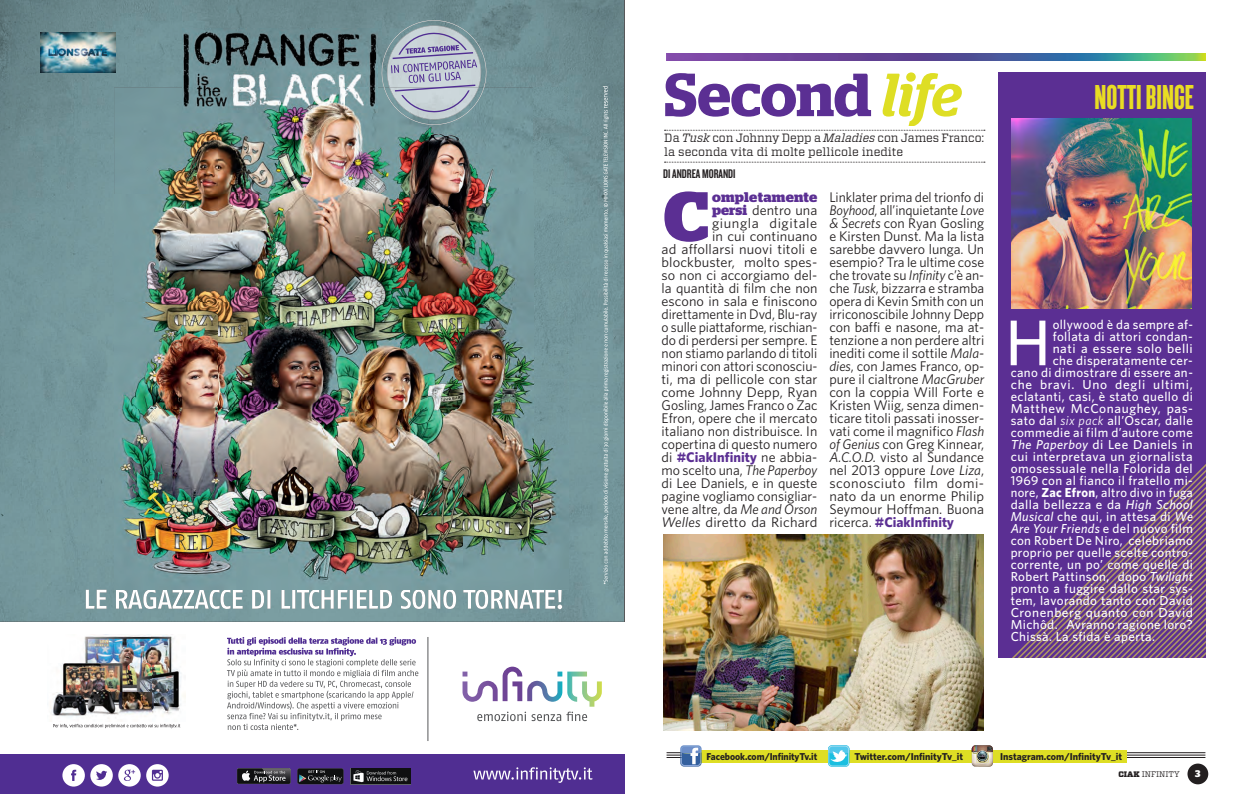
<style>
.page{position:relative;width:1248px;height:794px;background:#fff}
.page>*{position:absolute;margin:0;border:0;box-sizing:border-box;transform-origin:0 0}
.t1{font:700 69.7px "Stag";color:#5b2f93}
.DIDA{font:500 64.6px "Whitney";color:#fff}
.t2{font:600 60.7px "Stag";letter-spacing:-.005em;color:#5b2f93}
.DIDA-2{font:36px "Cyclone Layers Background";color:#e9dd23}
.t3{font:14px/13px "Whitney";color:#231f20;text-align:right}
.DIDA-3{font:500 13px "Whitney";letter-spacing:.03em;color:#fff}
.DIDA-4{font:italic 500 13px "Whitney";letter-spacing:.03em;color:#fff}
.DIDA-5{font:500 13px "Whitney";letter-spacing:.055em;color:#fff}
.t4{font:13px "Knockout 48 Featherweight";color:#231f20}
.SOMMARIO_vitesse12{font:12px/14.4px "Vitesse";color:#231f20}
.t5{font:700 10px "Whitney";letter-spacing:-.005em;color:#231f20}
.t6{font:700 9.6px "Stag";color:#fff}
.t7{font:8px "Vitesse";color:#231f20}
.s1{font-weight:500;font-style:italic;color:#dede24}
.s2{font-style:italic}
.s3{font-family:"Stag";font-weight:700;color:#5b2f93}
.s4{font-weight:700;color:#5b2f93}
.s5{font-weight:400;font-style:italic}
.s6{font-weight:700}
.s7{font-style:normal}
.s8{font-weight:900}
</style>
<div class="page">
<img style="left:666px;top:53px;width:539px;height:7px">
<hr style="left:666px;top:757px;width:539px;height:1px;background:#231f20">
<hr style="left:666px;top:755px;width:539px;height:1px;background:#231f20">
<hr style="left:666px;top:752px;width:539px;height:1px;background:#231f20">
<div style="left:1187px;top:763px;width:21px;height:21px;background:#231f20;border-radius:50%"></div>
<div style="left:0;top:754px;width:624px;height:40px;background:#502e92"></div>
<svg style="left:297px;top:768px;width:47px;height:16px"></svg>
<div style="left:237px;top:768px;width:53px;height:16px;background:#242527;border-radius:2px"></div>
<div style="left:237px;top:768px;width:53px;height:15px;background:#0f1011;border-radius:2px"></div>
<svg style="left:241px;top:768px;width:49px;height:16px"></svg>
<div style="left:350px;top:768px;width:61px;height:16px;background:#0f1011"></div>
<svg style="left:353px;top:770px;width:54px;height:12px"></svg>
<svg style="left:473px;top:767px;width:119px;height:16px"></svg>
<svg style="left:62px;top:764px;width:107px;height:22px"></svg>
<svg style="left:462px;top:666px;width:139px;height:55px"></svg>
<svg style="left:53px;top:724px;width:127px;height:4px"></svg>
<img style="left:50px;top:634px;width:135px;height:83px">
<hr style="left:427px;top:637px;width:1px;height:104px;background:#57585a">
<svg style="left:227px;top:637px;width:191px;height:93px"></svg>
<img style="left:0;top:0;width:624px;height:621px">
<svg style="left:603px;top:86px;width:5px;height:498px;background:#92acaf"></svg>
<svg style="left:86px;top:589px;width:476px;height:20px"></svg>
<img style="left:40px;top:33px;width:75px;height:39px">
<img style="left:114px;top:87px;width:105px;height:430px">
<img style="left:219px;top:112px;width:104px;height:405px">
<img style="left:323px;top:87px;width:210px;height:430px">
<img style="left:533px;top:87px;width:35px;height:502px">
<img style="left:114px;top:517px;width:419px;height:72px">
<svg style="left:380px;top:18px;width:108px;height:109px;background:#9baab6"></svg>
<img style="left:183px;top:28px;width:195px;height:84px">
<svg style="left:664px;top:130px;width:320px;height:1px"></svg>
<svg style="left:664px;top:162px;width:320px;height:1px"></svg>
<div style="left:998px;top:72px;width:207px;height:585px;background:#5b2f93"></div>
<img style="left:1013px;top:465px;width:192px;height:192px">
<div style="left:682px;top:750px;width:444px;height:13px;background:#dede24"></div>
<svg style="left:680px;top:745px;width:21px;height:21px"></svg>
<svg style="left:971px;top:745px;width:22px;height:18px"></svg>
<svg style="left:828px;top:745px;width:21px;height:21px"></svg>
<img style="left:1011px;top:119px;width:180px;height:189px">
<img style="left:663px;top:534px;width:320px;height:196px">
<p class="t2" style="left:664px;top:59px;width:298px">Second <span class="s1">life</span></p>
<p class="SOMMARIO_vitesse12" style="left:664px;top:130px;width:321px">Da <span class="s2">Tusk</span> con Johnny Depp a <span class="s2">Maladies</span> con James Franco: la seconda vita di molte pellicole inedite</p>
<p class="t4" style="left:663px;top:165px;width:74px">DI ANDREA MORANDI</p>
<p class="t1" style="left:663px;top:176px;width:46px">C</p>
<p class="t3" style="left:661px;top:190px;width:157px"><span class="s3">ompletamente<br>persi</span> dentro una<br>giungla digitale<br>in cui continuano<br>ad affollarsi nuovi titoli e blockbuster, molto spes&shy;so non ci accorgiamo del&shy;la quantità di film che non escono in sala e finiscono direttamente in Dvd, Blu-ray o sulle piattaforme, rischian&shy;do di perdersi per sempre. E non stiamo parlando di titoli minori con attori sconosciu&shy;ti, ma di pellicole con star come Johnny Depp, Ryan<br>Gosling, James Franco o Zac<br>Efron, opere che il mercato italiano non distribuisce. In copertina di questo numero di <span class="s4">#CiakInfinity</span> ne abbia&shy;mo scelto una, <span class="s2">The Paperboy </span>di Lee Daniels, e in queste pagine vogliamo consigliar&shy;vene altre, da <span class="s2">Me and Orson<br>Welles</span> diretto da Richard</p>
<p class="t3" style="left:829px;top:190px;width:156px;text-align:justify">Linklater prima del trionfo di <span class="s2">Boyhood</span>, all’inquietante <span class="s2">Love &amp; Secrets</span> con Ryan Gosling e Kirsten Dunst. Ma la lista sarebbe davvero lunga. Un esempio? Tra le ultime cose che trovate su <span class="s2">Infinity</span> c’è an&shy;che <span class="s2">Tusk</span>, bizzarra e stramba opera di Kevin Smith con un irriconoscibile Johnny Depp con baffi e nasone, ma at&shy;tenzione a non perdere altri inediti come il sottile <span class="s2">Mala&shy;dies</span>, con James Franco, op&shy;pure il cialtrone <span class="s2">MacGruber </span>con la coppia Will Forte e Kristen Wiig, senza dimen&shy;ticare titoli passati inosser&shy;vati come il magnifico <span class="s2">Flash of Genius</span> con Greg Kinnear, <span class="s2">A.C.O.D.</span> visto al Sundance nel 2013 oppure <span class="s2">Love Liza</span>, sconosciuto film domi&shy;nato da un enorme Philip Seymour Hoffman. Buona ricerca. <span class="s4">#CiakInfinity</span></p>
<p class="DIDA-2" style="left:1094px;top:72px;width:101px">NOTTI BINGE</p>
<p class="DIDA" style="left:1005px;top:300px;width:47px">H</p>
<p class="DIDA-3" style="left:1052px;top:316px;width:142px">ollywood è da sempre af-</p>
<p class="DIDA-3" style="left:1052px;top:328px;width:142px">follata di attori condan-</p>
<p class="DIDA-3" style="left:1052px;top:340px;width:142px">nati a essere solo belli</p>
<p class="DIDA-3" style="left:1052px;top:352px;width:142px">che disperatamente cer-</p>
<p class="DIDA-3" style="left:1010px;top:364px;width:184px">cano di dimostrare di essere an-</p>
<p class="DIDA-5" style="left:1010px;top:376px;width:184px">che bravi. Uno degli ultimi,</p>
<p class="DIDA-3" style="left:1010px;top:388px;width:184px">eclatanti, casi, è stato quello di</p>
<p class="DIDA-3" style="left:1010px;top:400px;width:184px">Matthew McConaughey, pas-</p>
<p class="DIDA-3" style="left:1010px;top:412px;width:184px">sato dal <span class="s5">six pack</span> all’Oscar, dalle</p>
<p class="DIDA-3" style="left:1010px;top:424px;width:184px">commedie ai film d’autore come</p>
<p class="DIDA-3" style="left:1010px;top:436px;width:184px"><span class="s2">The Paperboy</span> di Lee Daniels in</p>
<p class="DIDA-3" style="left:1010px;top:448px;width:184px">cui interpretava un giornalista</p>
<p class="DIDA-3" style="left:1010px;top:460px;width:184px">omosessuale nella Folorida del</p>
<p class="DIDA-3" style="left:1010px;top:472px;width:184px">1969 con al fianco il fratello mi-</p>
<p class="DIDA-3" style="left:1010px;top:484px;width:184px">nore, <span class="s6">Zac Efron</span>, altro divo in fuga</p>
<p class="DIDA-3" style="left:1010px;top:496px;width:184px">dalla bellezza e da <span class="s2">High School</span></p>
<p class="DIDA-3" style="left:1010px;top:508px;width:184px"><span class="s2">Musical</span> che qui, in attesa di <span class="s2">We</span></p>
<p class="DIDA-4" style="left:1010px;top:520px;width:184px">Are Your Friends <span class="s7">e del nuovo film</span></p>
<p class="DIDA-3" style="left:1010px;top:532px;width:184px">con Robert De Niro, celebriamo</p>
<p class="DIDA-3" style="left:1010px;top:544px;width:184px">proprio per quelle scelte contro-</p>
<p class="DIDA-3" style="left:1010px;top:556px;width:184px">corrente, un po’ come quelle di</p>
<p class="DIDA-3" style="left:1010px;top:568px;width:184px">Robert Pattinson, dopo <span class="s2">Twilight</span></p>
<p class="DIDA-3" style="left:1010px;top:580px;width:184px">pronto a fuggire dallo star sys-</p>
<p class="DIDA-3" style="left:1010px;top:592px;width:184px">tem, lavorando tanto con David</p>
<p class="DIDA-3" style="left:1010px;top:604px;width:184px">Cronenberg quanto con David</p>
<p class="DIDA-3" style="left:1010px;top:616px;width:184px">Michôd. Avranno ragione loro?</p>
<p class="DIDA-3" style="left:1010px;top:628px;width:146px">Chissà. La sfida è aperta.</p>
<p class="t5" style="left:706px;top:749px;width:112px">Facebook.com/InfinityTv.it</p>
<p class="t5" style="left:854px;top:749px;width:110px">Twitter.com/InfinityTv_it</p>
<p class="t5" style="left:1000px;top:749px;width:123px">Instagram.com/InfinityTv_it</p>
<p class="t7" style="left:1118px;top:769px;width:63px"><span class="s8">CIAK</span> INFINITY</p>
<p class="t6" style="left:1195px;top:768px;width:7px">3</p>
</div>
